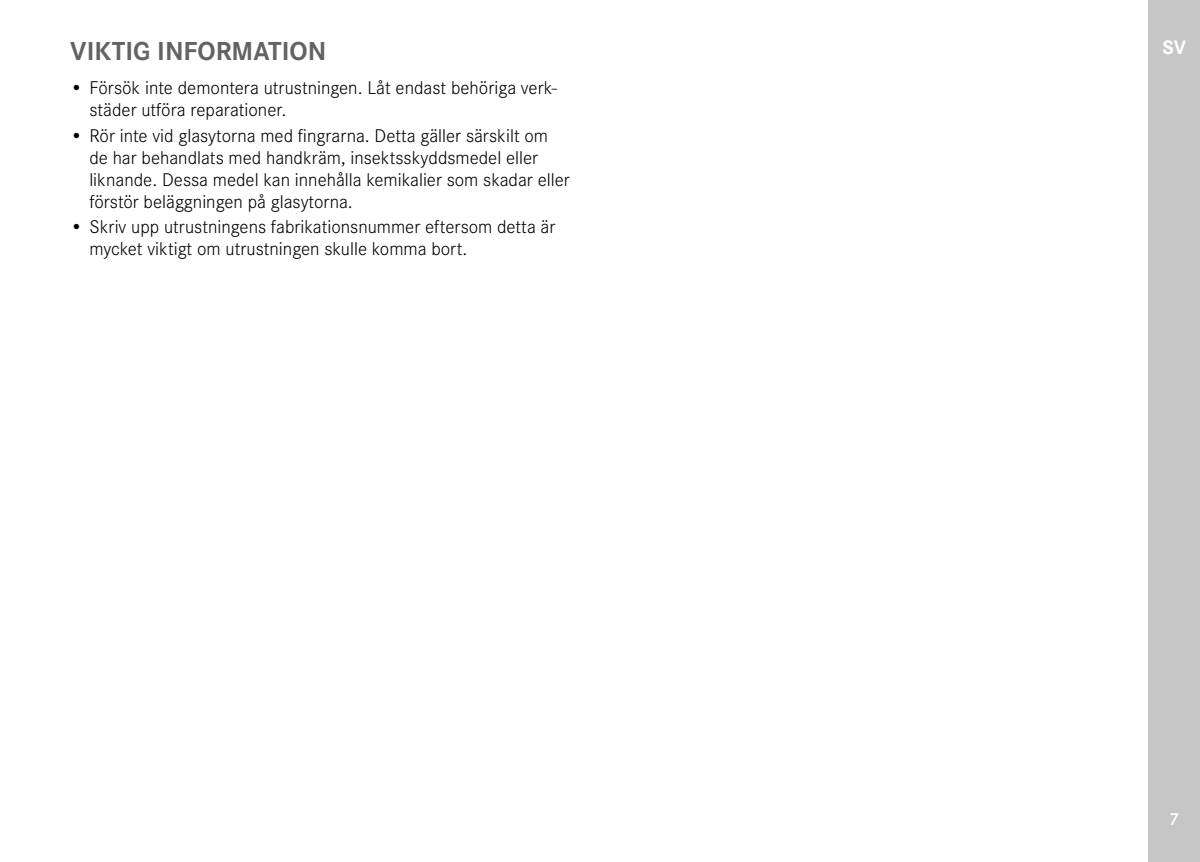
<style>
.page{position:relative;width:1200px;height:862px;background:#fff}
.page>*{position:absolute;margin:0;border:0;box-sizing:border-box;transform-origin:0 0}
.t1{font:700 27px "Corporate S";color:#646363}
.t2{font:700 20.25px "Corporate S";color:#fff}
.t3{font:300 19.12px/22.1px "Corporate S";color:#000}
.t4{font:600 18px "Corporate S";color:#fff}
</style>
<div class="page">
<div style="left:1148px;top:0;width:51px;height:861px;background:#c6c6c6"></div>
<h1 class="t1" style="left:70px;top:29px;width:257px">VIKTIG INFORMATION</h1>
<p class="t3" style="left:89px;top:76px;width:469px;text-indent:-19px">• Försök inte demontera utrustningen. Låt endast behöriga verk&shy;städer utföra reparationer.</p>
<p class="t3" style="left:89px;top:123px;width:482px;text-indent:-19px">• Rör inte vid glasytorna med fingrarna. Detta gäller särskilt om de har behandlats med handkräm, insektsskyddsmedel eller liknande. Dessa medel kan innehålla kemikalier som skadar eller förstör beläggningen på glasytorna.</p>
<p class="t3" style="left:89px;top:214px;width:467px;text-indent:-19px">• Skriv upp utrustningens fabrikationsnummer eftersom detta är mycket viktigt om utrustningen skulle komma bort.</p>
<p class="t2" style="left:1162px;top:32px;width:25px">SV</p>
<p class="t4" style="left:1168px;top:805px;width:11px">7</p>
</div>
